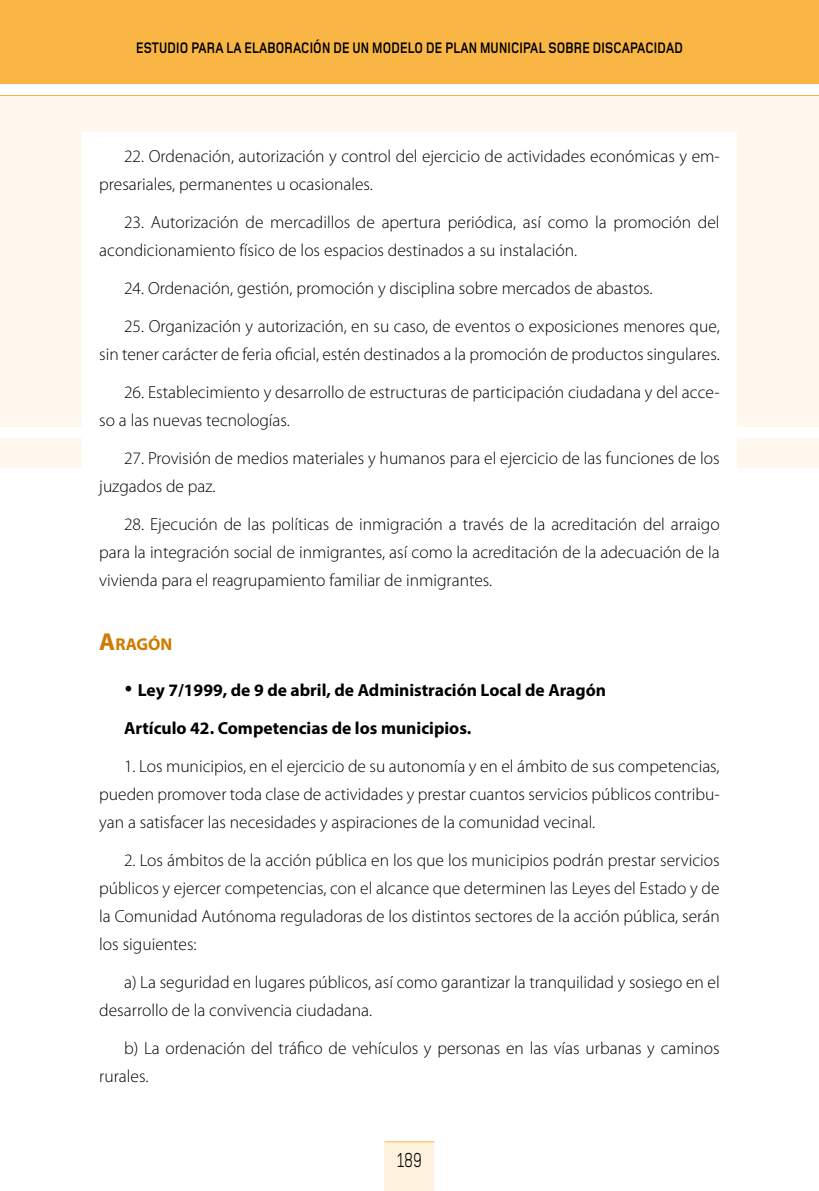
<style>
.page{position:relative;width:819px;height:1191px;background:#fff}
.page>*{position:absolute;margin:0;border:0;box-sizing:border-box;transform-origin:0 0}
.t1{font:21px "Foundry Monoline";color:#000;scale:.75 1}
.TEXTO_CORRIDO_2{font:300 17.5px/28px "Myriad Pro";color:#000}
.TEXTO_CORRIDO_2-2{font:700 17.5px "Myriad Pro";color:#000}
.TITULAR_2{font:700 17.15px "Myriad Pro";color:#cf7b00}
.t2{font:700 15.75px "Foundry Monoline";letter-spacing:.015em;color:#000;scale:.8 1}
.s1{font-size:24.5px}
</style>
<div class="page">
<div style="left:384px;top:1142px;width:50px;height:49px;background:#fff1dd"></div>
<hr style="left:384px;top:1141px;width:50px;height:1px;background:#fab644">
<div style="left:0;top:0;width:819px;height:95px;background:#fab644"></div>
<div style="left:0;top:84px;width:819px;height:11px;background:#fff"></div>
<div style="left:0;top:95px;width:819px;height:372px;background:#fff8ef"></div>
<div style="left:0;top:427px;width:819px;height:11px;background:#fff"></div>
<div style="left:82px;top:132px;width:654px;height:652px;background:#fff"></div>
<p class="t2" style="left:136px;top:39px;width:685px">ESTUDIO PARA LA ELABORACIÓN DE UN MODELO DE PLAN MUNICIPAL SOBRE DISCAPACIDAD</p>
<p class="TEXTO_CORRIDO_2" style="left:99px;top:142px;width:622px;text-indent:25px">22. Ordenación, autorización y control del ejercicio de actividades económicas y em&shy;presariales, permanentes u ocasionales.</p>
<p class="TEXTO_CORRIDO_2" style="left:99px;top:208px;width:622px;text-indent:25px">23. Autorización de mercadillos de apertura periódica, así como la promoción del acondicionamiento físico de los espacios destinados a su instalación.</p>
<p class="TEXTO_CORRIDO_2" style="left:124px;top:274px;width:530px">24. Ordenación, gestión, promoción y disciplina sobre mercados de abastos.</p>
<p class="TEXTO_CORRIDO_2" style="left:99px;top:312px;width:622px;text-align:right">25. Organización y autorización, en su caso, de eventos o exposiciones menores que,<br>sin tener carácter de feria oficial, estén destinados a la promoción de productos singulares.</p>
<p class="TEXTO_CORRIDO_2" style="left:99px;top:378px;width:622px;text-indent:25px">26. Establecimiento y desarrollo de estructuras de participación ciudadana y del acce&shy;so a las nuevas tecnologías.</p>
<p class="TEXTO_CORRIDO_2" style="left:99px;top:444px;width:622px;text-indent:25px">27. Provisión de medios materiales y humanos para el ejercicio de las funciones de los juzgados de paz.</p>
<p class="TEXTO_CORRIDO_2" style="left:99px;top:510px;width:622px;text-align:justify;text-indent:25px">28. Ejecución de las políticas de inmigración a través de la acreditación del arraigo para la integración social de inmigrantes, así como la acreditación de la adecuación de la vivienda para el reagrupamiento familiar de inmigrantes.</p>
<p class="TITULAR_2" style="left:99px;top:633px;width:75px"><span class="s1">A</span>RAGÓN</p>
<p class="TEXTO_CORRIDO_2-2" style="left:124px;top:678px;width:483px">• Ley 7/1999, de 9 de abril, de Administración Local de Aragón</p>
<p class="TEXTO_CORRIDO_2-2" style="left:124px;top:716px;width:349px">Artículo 42. Competencias de los municipios.</p>
<p class="TEXTO_CORRIDO_2" style="left:99px;top:752px;width:622px;text-align:justify;text-indent:25px">1. Los municipios, en el ejercicio de su autonomía y en el ámbito de sus competencias, pueden promover toda clase de actividades y prestar cuantos servicios públicos contribu&shy;yan a satisfacer las necesidades y aspiraciones de la comunidad vecinal.</p>
<p class="TEXTO_CORRIDO_2" style="left:99px;top:846px;width:622px;text-align:justify;text-indent:25px">2. Los ámbitos de la acción pública en los que los municipios podrán prestar servicios públicos y ejercer competencias, con el alcance que determinen las Leyes del Estado y de la Comunidad Autónoma reguladoras de los distintos sectores de la acción pública, serán los siguientes:</p>
<p class="TEXTO_CORRIDO_2" style="left:99px;top:968px;width:622px;text-indent:25px">a) La seguridad en lugares públicos, así como garantizar la tranquilidad y sosiego en el desarrollo de la convivencia ciudadana.</p>
<p class="TEXTO_CORRIDO_2" style="left:99px;top:1034px;width:622px;text-indent:25px">b) La ordenación del tráfico de vehículos y personas en las vías urbanas y caminos rurales.</p>
<p class="t1" style="left:397px;top:1148px;width:35px">189</p>
</div>
